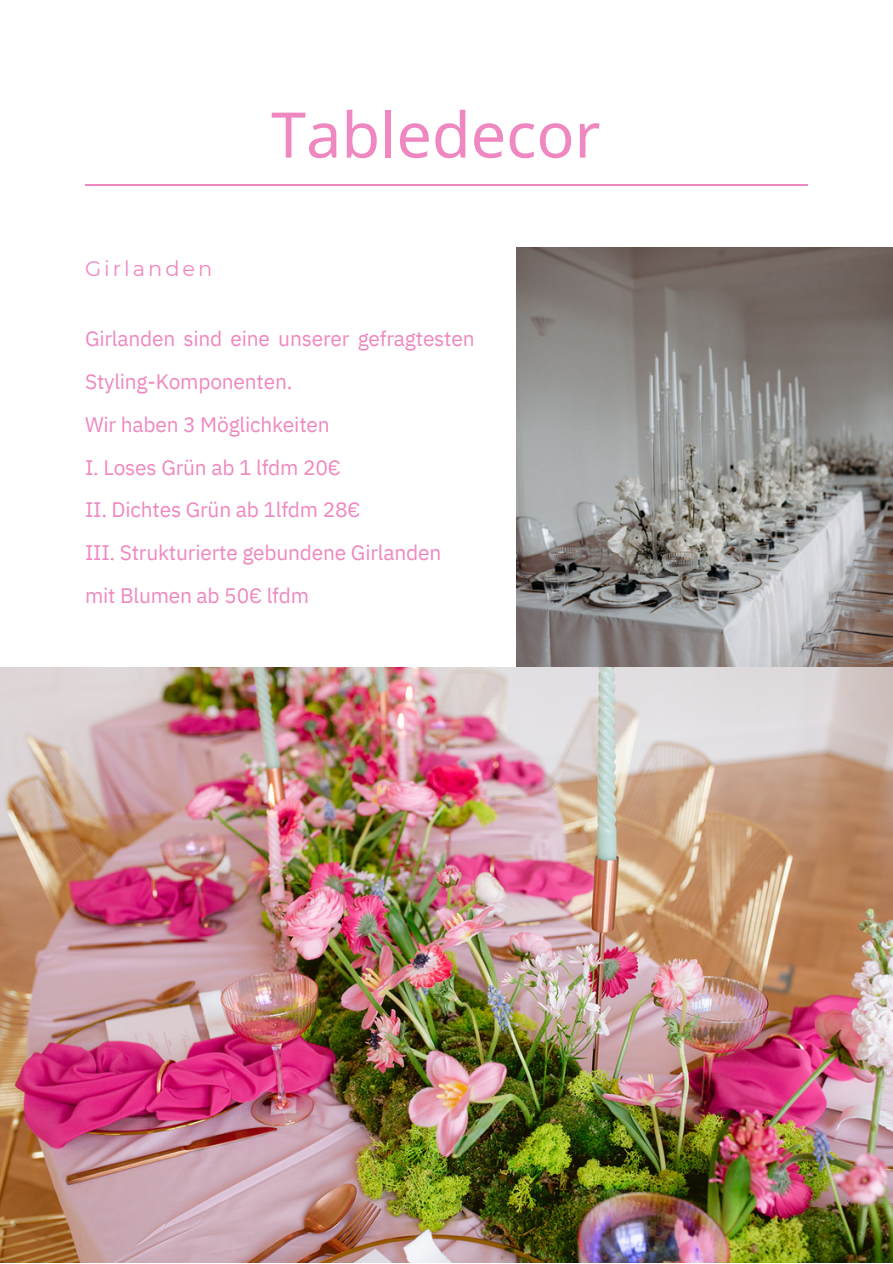
<style>
.page{position:relative;width:893px;height:1264px;background:#fff}
.page>*{position:absolute;margin:0;border:0;box-sizing:border-box;transform-origin:0 0}
.t1{font:63px "Noto Sans";color:#ef88c0}
.t2{font:21px/42.8px "IBM Plex Sans";letter-spacing:-.01em;color:#ef88c0}
.t3{font:21px "Montserrat";letter-spacing:.14em;color:#ef88c0}
</style>
<div class="page">
<hr style="left:85px;top:184px;width:722px;height:1px;background:#ef88c0">
<img style="left:516px;top:247px;width:376px;height:420px">
<img style="left:0;top:667px;width:892px;height:595px">
<p class="t3" style="left:85px;top:255px;width:129px">Girlanden</p>
<p class="t1" style="left:271px;top:90px;width:331px">Tabledecor</p>
<p class="t2" style="left:85px;top:317px;width:391px">Girlanden sind eine unserer gefragtesten<br>Styling-Komponenten.</p>
<p class="t2" style="left:85px;top:402px;width:246px">Wir haben 3 Möglichkeiten</p>
<p class="t2" style="left:85px;top:445px;width:257px">I. Loses Grün ab 1 lfdm 20€</p>
<p class="t2" style="left:85px;top:488px;width:277px">II. Dichtes Grün ab 1lfdm 28€</p>
<p class="t2" style="left:85px;top:531px;width:358px">III. Strukturierte gebundene Girlanden</p>
<p class="t2" style="left:85px;top:573px;width:225px">mit Blumen ab 50€ lfdm</p>
</div>
